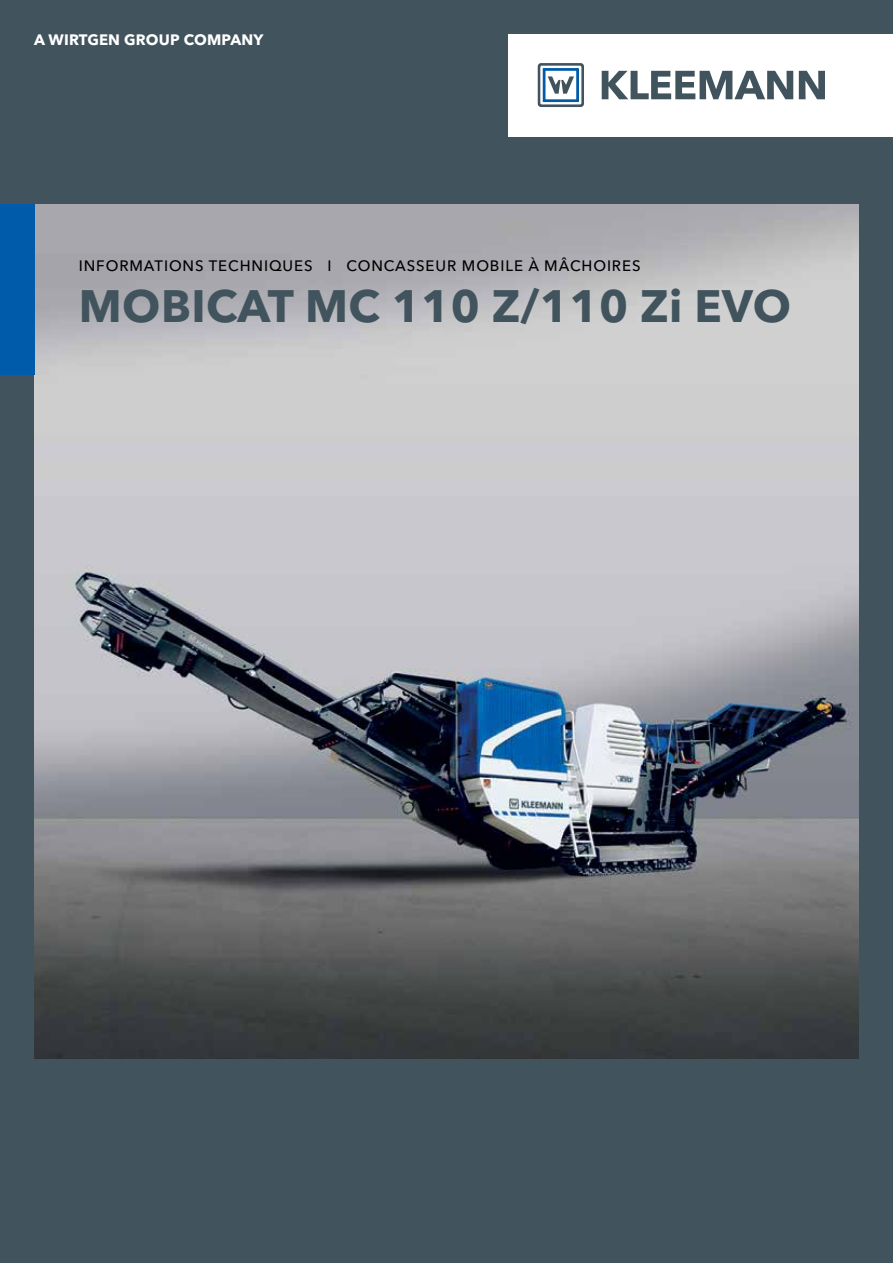
<style>
.page{position:relative;width:893px;height:1263px;background:#41535d}
.page>*{position:absolute;margin:0;border:0;box-sizing:border-box;transform-origin:0 0}
.t1{font:700 45px "Avenir Next LT Pro";letter-spacing:.01em;color:#41535d}
.t2{font:500 15px "Avenir Next LT Pro";letter-spacing:.06em;color:#000}
.t3{font:700 15px "Avenir Next LT Pro";letter-spacing:.01em;color:#fff}
</style>
<div class="page">
<img style="left:34px;top:204px;width:825px;height:855px">
<div style="left:0;top:204px;width:34px;height:170px;background:#005baa"></div>
<div style="left:509px;top:34px;width:384px;height:102px;background:#fff"></div>
<svg style="left:602px;top:71px;width:191px;height:28px"></svg>
<svg style="left:799px;top:71px;width:26px;height:28px"></svg>
<svg style="left:538px;top:63px;width:46px;height:44px"></svg>
<p class="t3" style="left:34px;top:31px;width:231px">A WIRTGEN GROUP COMPANY</p>
<p class="t2" style="left:79px;top:257px;width:563px">INFORMATIONS TECHNIQUES I CONCASSEUR MOBILE À MÂCHOIRES</p>
<h1 class="t1" style="left:79px;top:279px;width:714px">MOBICAT MC 110 Z/110 Zi EVO</h1>
</div>
